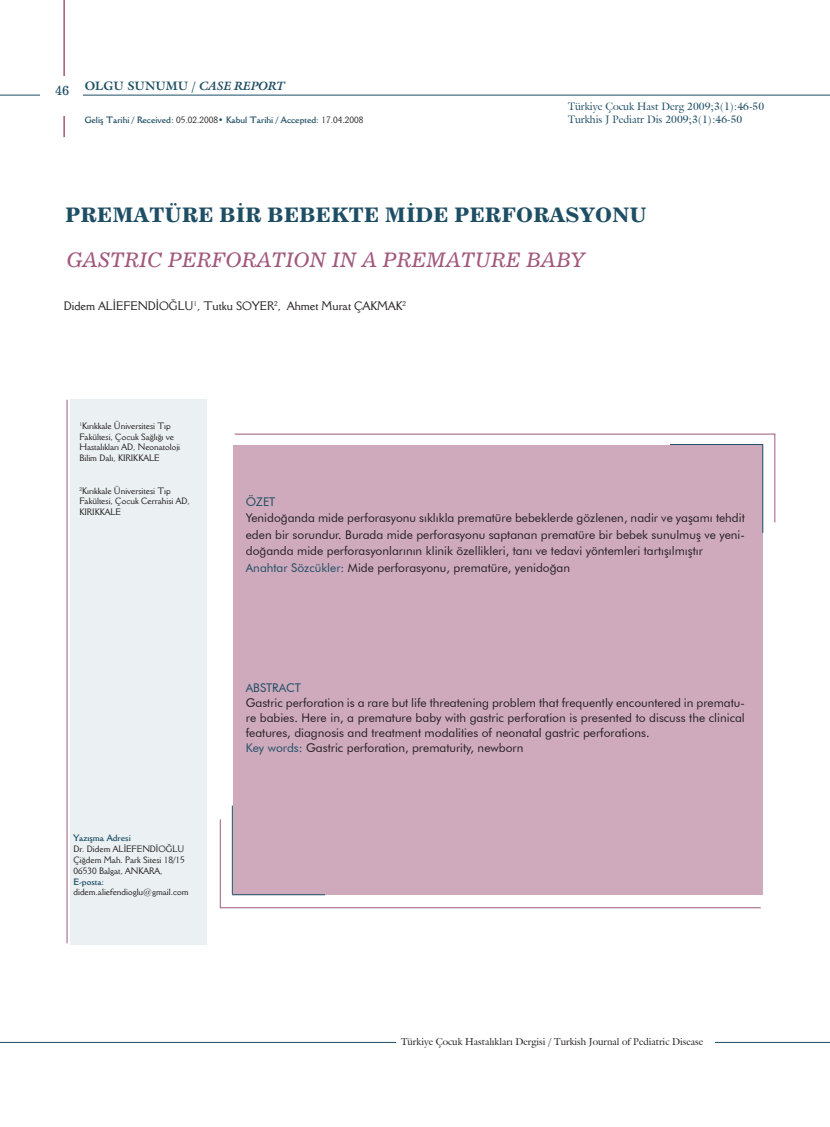
<style>
.page{position:relative;width:830px;height:1127px;background:#fff}
.page>*{position:absolute;margin:0;border:0;box-sizing:border-box;transform-origin:0 0}
.t1{font:21px "Century 731 BT Bold A";color:#1e4e64}
.t2{font:21px "Century 731 BT Italic A";color:#a2587d}
.t3{font:13.5px "Century 731 BT Roman A";color:#1e4e64}
.t4{font:12px/16.5px "Futura BT";color:#231f20}
.t5{font:12px "Della Robbia BT";color:#231f20}
.t6{font:700 12px "Galliard IT Cby BT";color:#1e4e64}
.t7{font:12px "Futura BT";color:#1e4e64}
.t8{font:10.5px "Galliard IT Cby BT";color:#1e4e64}
.t9{font:9.75px "Galliard IT Cby BT";color:#231f20}
.t10{font:9px/10.8px "Della Robbia BT";color:#231f20}
.t11{font:700 9px "Della Robbia BT";color:#1e4e64}
.s1{font-style:italic}
.s2{font-weight:400;color:#231f20}
.s3{color:#1e4e64}
</style>
<div class="page">
<hr style="left:63px;top:0;width:2px;height:137px;background:#a2587d">
<hr style="left:0;top:95px;width:829px;height:1px;background:#1e4e64">
<hr style="left:0;top:1042px;width:829px;height:1px;background:#1e4e64">
<img style="left:41px;top:76px;width:41px;height:40px">
<div style="left:396px;top:1030px;width:318px;height:25px;background:#fff"></div>
<div style="left:233px;top:445px;width:529px;height:449px;background:#cfaabd"></div>
<div style="left:70px;top:399px;width:136px;height:545px;background:#ebf0f2"></div>
<hr style="left:67px;top:400px;width:1px;height:543px;background:#a2587d">
<hr style="left:774px;top:434px;width:1px;height:88px;background:#a2587d">
<hr style="left:220px;top:819px;width:1px;height:89px;background:#a2587d">
<hr style="left:762px;top:444px;width:1px;height:89px;background:#1e4e64">
<hr style="left:232px;top:805px;width:1px;height:89px;background:#1e4e64">
<hr style="left:234px;top:434px;width:540px;height:1px;background:#a2587d">
<hr style="left:220px;top:907px;width:540px;height:1px;background:#a2587d">
<hr style="left:669px;top:444px;width:93px;height:1px;background:#1e4e64">
<hr style="left:232px;top:894px;width:93px;height:1px;background:#1e4e64">
<p class="t3" style="left:55px;top:82px;width:16px">46</p>
<p class="t6" style="left:85px;top:78px;width:201px">OLGU SUNUMU / <span class="s1">CASE REPORT</span></p>
<p class="t8" style="left:567px;top:100px;width:197px">Türkiye Çocuk Hast Derg 2009;3(1):46-50</p>
<p class="t11" style="left:85px;top:114px;width:280px">Geliş Tarihi / Received: <span class="s2">05.02.2008</span>• Kabul Tarihi / Accepted: <span class="s2">17.04.2008</span></p>
<p class="t8" style="left:567px;top:112px;width:176px">Turkhis J Pediatr Dis 2009;3(1):46-50</p>
<h1 class="t1" style="left:65px;top:202px;width:583px">PREMATÜRE BİR BEBEKTE MİDE PERFORASYONU</h1>
<h1 class="t2" style="left:67px;top:246px;width:519px">GASTRIC PERFORATION IN A PREMATURE BABY</h1>
<p class="t5" style="left:64px;top:299px;width:343px">Didem ALİEFENDİOĞLU<sup>1</sup>, Tutku SOYER<sup>2</sup>, Ahmet Murat ÇAKMAK<sup>2</sup></p>
<p class="t10" style="left:79px;top:420px;width:102px"><sup>1</sup>Kırıkkale Üniversitesi Tıp<br>Fakültesi, Çocuk Sağlığı ve<br>Hastalıkları AD, Neonatoloji<br>Bilim Dalı, KIRIKKALE</p>
<p class="t10" style="left:79px;top:485px;width:112px"><sup>2</sup>Kırıkkale Üniversitesi Tıp<br>Fakültesi, Çocuk Cerrahisi AD,<br>KIRIKKALE</p>
<p class="t11" style="left:73px;top:833px;width:59px">Yazışma Adresi</p>
<p class="t10" style="left:73px;top:843px;width:113px;text-align:justify">Dr. Didem ALİEFENDİOĞLU Çiğdem Mah. Park Sitesi 18/15<br>06530 Balgat, ANKARA,</p>
<p class="t11" style="left:73px;top:876px;width:32px">E-posta:</p>
<p class="t10" style="left:73px;top:887px;width:117px">didem.aliefendioglu@gmail.com</p>
<p class="t7" style="left:246px;top:494px;width:31px">ÖZET</p>
<p class="t4" style="left:246px;top:510px;width:500px">Yenidoğanda mide perforasyonu sıklıkla prematüre bebeklerde gözlenen, nadir ve yaşamı tehdit eden bir sorundur. Burada mide perforasyonu saptanan prematüre bir bebek sunulmuş ve yeni&shy;doğanda mide perforasyonlarının klinik özellikleri, tanı ve tedavi yöntemleri tartışılmıştır <span class="s3">Anahtar Sözcükler:</span> Mide perforasyonu, prematüre, yenidoğan</p>
<p class="t7" style="left:246px;top:680px;width:56px">ABSTRACT</p>
<p class="t4" style="left:246px;top:695px;width:500px;line-height:15px">Gastric perforation is a rare but life threatening problem that frequently encountered in prematu&shy;re babies. Here in, a premature baby with gastric perforation is presented to discuss the clinical features, diagnosis and treatment modalities of neonatal gastric perforations.<br><span class="s3">Key words:</span> Gastric perforation, prematurity, newborn</p>
<p class="t9" style="left:401px;top:1035px;width:303px">Türkiye Çocuk Hastalıkları Dergisi / Turkish Journal of Pediatric Disease</p>
</div>
